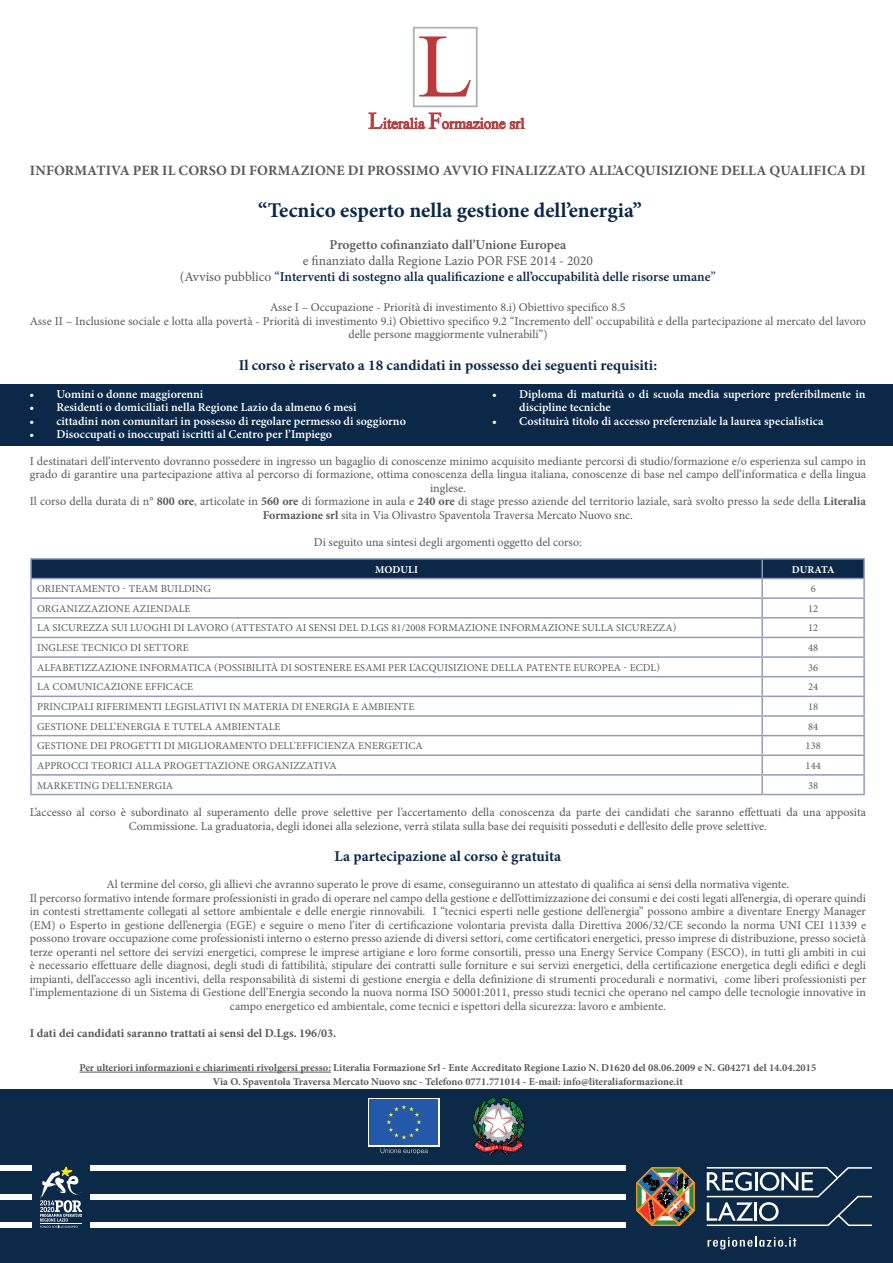
<style>
.page{position:relative;width:893px;height:1263px;background:#fff}
.page>*{position:absolute;margin:0;border:0;box-sizing:border-box;transform-origin:0 0}
.t1{font:700 21px "Minion Pro";letter-spacing:.005em;color:#0b2848}
.t2{font:15.15px "Times New Roman";color:#b93b3d}
.t3{font:700 15px "Minion Pro";color:#0b2848}
.t4{font:700 14.25px "Minion Pro";letter-spacing:.01em;color:#58595b}
.t5{font:600 13.5px/16.2px "Minion Pro";color:#0b2848;text-align:center}
.t6{font:600 13.5px "Minion Pro";color:#58595b}
.t7{font:12px/13.5px "Minion Pro";color:#58595b;text-align:center}
.t8{font:600 12px/13.5px "Minion Pro";color:#fff}
.t9{font:700 12px "Minion Pro";color:#58595b}
.t10{font:10.5px "Minion Pro";letter-spacing:.01em;color:#58595b}
.t11{font:700 10.5px/13.5px "Minion Pro";color:#58595b;text-align:center}
.t12{font:700 10.5px "Minion Pro";color:#fff}
.s1{font-size:23.4px}
.s2{font-weight:400;color:#58595b}
.s3{font-weight:400}
.s4{font-weight:700}
</style>
<div class="page">
<div style="left:0;top:384px;width:893px;height:61px;background:#0b2848"></div>
<svg style="left:369px;top:113px;width:155px;height:16px"></svg>
<svg style="left:413px;top:27px;width:65px;height:80px"></svg>
<hr style="left:79px;top:1072px;width:252px;height:1px;background:#58595b">
<hr style="left:30px;top:794px;width:732px;height:1px;background:#949cb6">
<hr style="left:762px;top:794px;width:103px;height:1px;background:#949cb6">
<hr style="left:30px;top:558px;width:732px;height:2px;background:#949cb6">
<hr style="left:762px;top:558px;width:103px;height:2px;background:#949cb6">
<svg style="left:30px;top:559px;width:835px;height:235px"></svg>
<hr style="left:30px;top:578px;width:732px;height:1px;background:#949cb6">
<hr style="left:762px;top:578px;width:103px;height:1px;background:#949cb6">
<div style="left:0;top:1090px;width:893px;height:173px;background:#0d2948"></div>
<div style="left:90px;top:1165px;width:536px;height:5px;background:#fff"></div>
<div style="left:90px;top:1195px;width:536px;height:5px;background:#fff"></div>
<div style="left:90px;top:1222px;width:536px;height:5px;background:#fff"></div>
<div style="left:0;top:1165px;width:31px;height:5px;background:#fff"></div>
<div style="left:0;top:1195px;width:31px;height:5px;background:#fff"></div>
<div style="left:0;top:1222px;width:31px;height:5px;background:#fff"></div>
<svg style="left:473px;top:1097px;width:52px;height:59px"></svg>
<div style="left:368px;top:1098px;width:72px;height:48px;background:#fff"></div>
<div style="left:369px;top:1099px;width:69px;height:46px;background:#2458a8"></div>
<svg style="left:386px;top:1105px;width:35px;height:34px"></svg>
<svg style="left:381px;top:1148px;width:47px;height:6px"></svg>
<svg style="left:40px;top:1166px;width:43px;height:62px"></svg>
<svg style="left:707px;top:1167px;width:165px;height:59px"></svg>
<svg style="left:636px;top:1167px;width:59px;height:59px;background:#796551"></svg>
<svg style="left:708px;top:1236px;width:88px;height:13px"></svg>
<p class="t2" style="left:368px;top:113px;width:158px"><span class="s1">L</span>iteralia <span class="s1">F</span>ormazione srl</p>
<p class="t4" style="left:30px;top:161px;width:836px">Informativa per il Corso di formazione di prossimo avvio finalizzato all’acquisizione della qualifica di</p>
<h1 class="t1" style="left:258px;top:195px;width:385px">“Tecnico esperto nella gestione dell’energia”</h1>
<p class="t6" style="left:330px;top:235px;width:238px">Progetto cofinanziato dall’Unione Europea</p>
<p class="t5" style="left:180px;top:253px;width:538px"><span class="s2">e finanziato dalla Regione Lazio POR FSE 2014 - 2020<br>(Avviso pubblico</span> <span class="s3">“</span>Interventi di sostegno alla qualificazione e all’occupabilità delle risorse umane<span class="s3">”</span></p>
<p class="t7" style="left:30px;top:300px;width:838px">Asse I – Occupazione - Priorità di investimento 8.i) Obiettivo specifico 8.5<br>Asse II – Inclusione sociale e lotta alla povertà - Priorità di investimento 9.i) Obiettivo specifico 9.2 “Incremento dell’ occupabilità e della partecipazione al mercato del lavoro delle persone maggiormente vulnerabili”)</p>
<p class="t3" style="left:239px;top:355px;width:420px">Il corso è riservato a 18 candidati in possesso dei seguenti requisiti:</p>
<p class="t8" style="left:30px;top:387px;width:175px">• Uomini o donne maggiorenni</p>
<p class="t8" style="left:30px;top:401px;width:328px">• Residenti o domiciliati nella Regione Lazio da almeno 6 mesi</p>
<p class="t8" style="left:30px;top:414px;width:378px">• cittadini non comunitari in possesso di regolare permesso di soggiorno</p>
<p class="t8" style="left:30px;top:428px;width:304px">• Disoccupati o inoccupati iscritti al Centro per l’Impiego</p>
<p class="t8" style="left:519px;top:387px;width:348px;text-indent:-27px">• Diploma di maturità o di scuola media superiore preferibilmente in discipline tecniche</p>
<p class="t8" style="left:492px;top:414px;width:333px">• Costituirà titolo di accesso preferenziale la laurea specialistica</p>
<p class="t7" style="left:30px;top:454px;width:838px">I destinatari dell’intervento dovranno possedere in ingresso un bagaglio di conoscenze minimo acquisito mediante percorsi di studio/formazione e/o esperienza sul campo in grado di garantire una partecipazione attiva al percorso di formazione, ottima conoscenza della lingua italiana, conoscenze di base nel campo dell’informatica e della lingua inglese.<br>Il corso della durata di n° <span class="s4">800 ore</span>, articolate in <span class="s4">560 ore</span> di formazione in aula e <span class="s4">240 ore</span> di stage presso aziende del territorio laziale, sarà svolto presso la sede della <span class="s4">Literalia Formazione srl</span> sita in Via Olivastro Spaventola Traversa Mercato Nuovo snc.</p>
<p class="t7" style="left:314px;top:535px;width:270px">Di seguito una sintesi degli argomenti oggetto del corso:</p>
<p class="t12" style="left:375px;top:562px;width:9px">MODUL</p>
<p class="t12" style="left:414px;top:562px;width:5px">I</p>
<p class="t12" style="left:792px;top:562px;width:9px">DURATA</p>
<p class="t10" style="left:37px;top:582px;width:175px">ORIENTAMENTO - TEAM BUILDING</p>
<p class="t10" style="left:811px;top:582px;width:7px">6</p>
<p class="t10" style="left:37px;top:601px;width:155px">ORGANIZZAZIONE AZIENDALE</p>
<p class="t10" style="left:808px;top:601px;width:12px">12</p>
<p class="t10" style="left:37px;top:621px;width:279px">LA SICUREZZA SUI LUOGHI DI LAVORO (ATTESTATO ai sensi</p>
<p class="t10" style="left:339px;top:621px;width:8px">del</p>
<p class="t10" style="left:361px;top:621px;width:17px">d.lgs</p>
<p class="t10" style="left:391px;top:621px;width:286px">81/2008 FORMAZIONE INFORMAZIONE SULLA SICUREZZA)</p>
<p class="t10" style="left:808px;top:621px;width:12px">12</p>
<p class="t10" style="left:37px;top:641px;width:153px">INGLESE TECNICO DI SETTORE</p>
<p class="t10" style="left:808px;top:641px;width:12px">48</p>
<p class="t10" style="left:37px;top:660px;width:359px">ALFABETIZZAZIONE INFORMATICA (POSSIBILITÀ DI SOSTENERE ESAMi per</p>
<p class="t10" style="left:409px;top:660px;width:34px">l’ac quisizione</p>
<p class="t10" style="left:491px;top:660px;width:8px">della</p>
<p class="t10" style="left:526px;top:660px;width:8px">patente</p>
<p class="t10" style="left:573px;top:660px;width:8px">europea</p>
<p class="t10" style="left:623px;top:660px;width:14px">- ecdl</p>
<p class="t10" style="left:656px;top:660px;width:5px">)</p>
<p class="t10" style="left:808px;top:660px;width:12px">36</p>
<p class="t10" style="left:37px;top:680px;width:158px">LA COMUNICAZIONE EFFICACE</p>
<p class="t10" style="left:808px;top:680px;width:12px">24</p>
<p class="t10" style="left:37px;top:700px;width:379px">PRINCIPALI RIFERIMENTI LEGISLATIVI IN MATERIA DI ENERGIA E AMBIENTE</p>
<p class="t10" style="left:808px;top:700px;width:12px">18</p>
<p class="t10" style="left:37px;top:719px;width:245px">GESTIONE DELL’ENERGIA E TUTELA AMBIENTALE</p>
<p class="t10" style="left:808px;top:719px;width:12px">84</p>
<p class="t10" style="left:37px;top:739px;width:387px">GESTIONE DEI PROGETTI DI MIGLIORAMENTO DELL’EFFICIENZA ENERGETICA</p>
<p class="t10" style="left:805px;top:739px;width:17px">138</p>
<p class="t10" style="left:37px;top:758px;width:301px">APPROCCI TEORICI ALLA PROGETTAZIONE ORGANIZZATIVA</p>
<p class="t10" style="left:805px;top:758px;width:17px">144</p>
<p class="t10" style="left:37px;top:778px;width:137px">MARKETING DELL’ENERGIA</p>
<p class="t10" style="left:808px;top:778px;width:12px">38</p>
<p class="t7" style="left:30px;top:805px;width:838px">L’accesso al corso è subordinato al superamento delle prove selettive per l’accertamento della conoscenza da parte dei candidati che saranno effettuati da una apposita<br>Commissione. La graduatoria, degli idonei alla selezione, verrà stilata sulla base dei requisiti posseduti e dell’esito delle prove selettive.</p>
<p class="t3" style="left:334px;top:846px;width:228px">La partecipazione al corso è gratuita</p>
<p class="t7" style="left:30px;top:877px;width:838px">Al termine del corso, gli allievi che avranno superato le prove di esame, conseguiranno un attestato di qualifica ai sensi della normativa vigente.<br>Il percorso formativo intende formare professionisti in grado di operare nel campo della gestione e dell’ottimizzazione dei consumi e dei costi legati all’energia, di operare quindi in contesti strettamente collegati al settore ambientale e delle energie rinnovabili. I “tecnici esperti nelle gestione dell’energia” possono ambire a diventare Energy Manager (EM) o Esperto in gestione dell’energia (EGE) e seguire o meno l’iter di certificazione volontaria prevista dalla Direttiva 2006/32/CE secondo la norma UNI CEI 11339 e possono trovare occupazione come professionisti interno o esterno presso aziende di diversi settori, come certificatori energetici, presso imprese di distribuzione, presso società terze operanti nel settore dei servizi energetici, comprese le imprese artigiane e loro forme consortili, presso una Energy Service Company (ESCO), in tutti gli ambiti in cui è necessario effettuare delle diagnosi, degli studi di fattibilità, stipulare dei contratti sulle forniture e sui servizi energetici, della certificazione energetica degli edifici e degli impianti, dell’accesso agli incentivi, della responsabilità di sistemi di gestione energia e della definizione di strumenti procedurali e normativi, come liberi professionisti per l’implementazione di un Sistema di Gestione dell’Energia secondo la nuova norma ISO 50001:2011, presso studi tecnici che operano nel campo delle tecnologie innovative in campo energetico ed ambientale, come tecnici e ispettori della sicurezza: lavoro e ambiente.</p>
<p class="t9" style="left:30px;top:1024px;width:308px">I dati dei candidati saranno trattati ai sensi del D.Lgs. 196/03.</p>
<p class="t11" style="left:79px;top:1061px;width:738px">Per ulteriori informazioni e chiarimenti rivolgersi presso: Literalia Formazione Srl - Ente Accreditato Regione Lazio N. D1620 del 08.06.2009 e N. G04271 del 14.04.2015<br>Via O. Spaventola Traversa Mercato Nuovo snc - Telefono 0771.771014 - E-mail: info@literaliaformazione.it</p>
</div>
